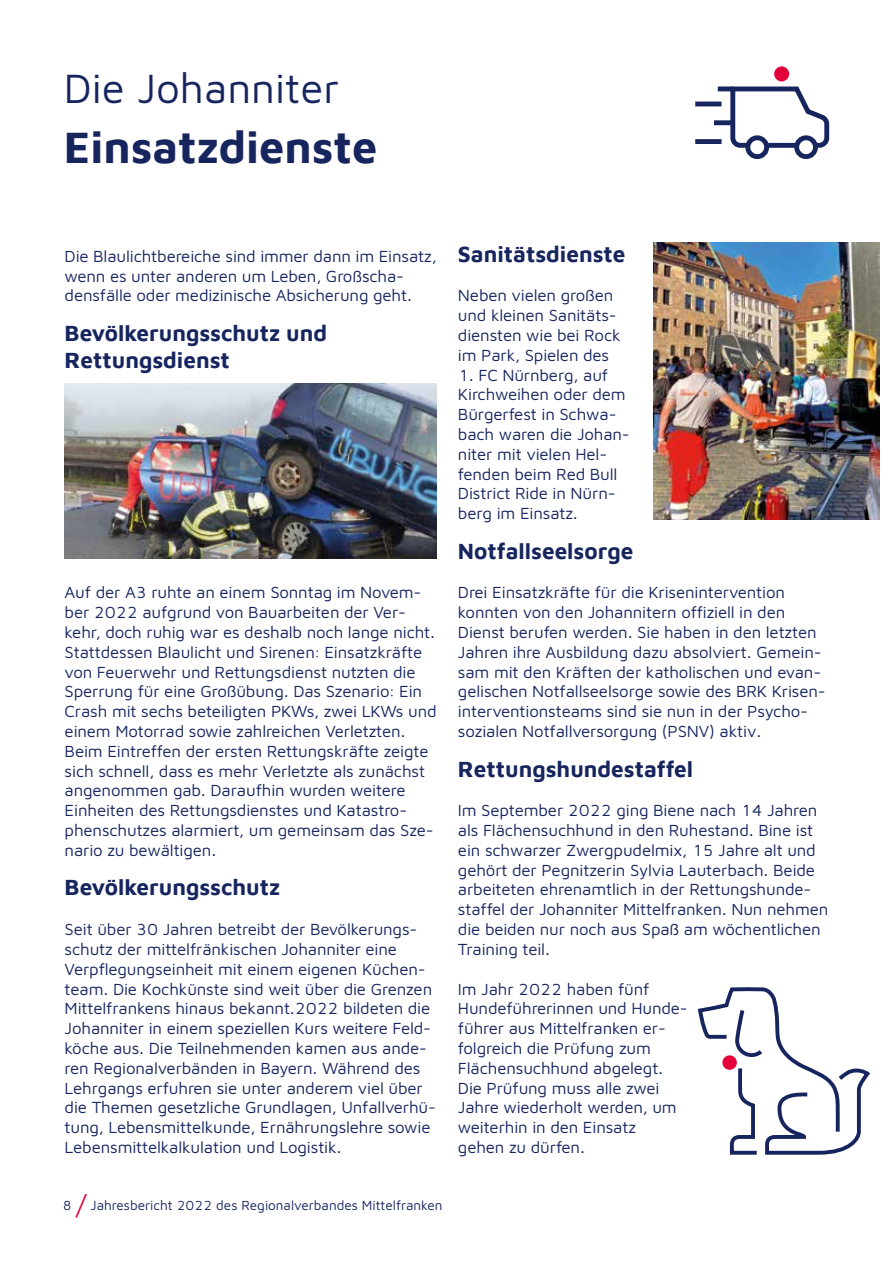
<style>
.page{position:relative;width:893px;height:1263px;background:#fff}
.page>*{position:absolute;margin:0;border:0;box-sizing:border-box;transform-origin:0 0}
.t1{font:700 45px "Maven Johanniter";color:#17255f}
.t2{font:42px "Maven Johanniter";color:#17255f}
.t3{font:700 22.5px/27px "Maven Johanniter";color:#17255f}
.t4{font:16.5px/19.8px "Maven Johanniter";letter-spacing:-.01em;color:#17255f}
.t5{font:13.5px "Maven Johanniter";color:#17255f}
.s1{font-size:27px;color:#e4003a}
</style>
<div class="page">
<div style="left:774px;top:66px;width:15px;height:15px;background:#e4003a;border-radius:50%"></div>
<svg style="left:728px;top:86px;width:102px;height:73px"></svg>
<div style="left:695px;top:139px;width:26px;height:5px;background:#17255f"></div>
<hr style="left:695px;top:102px;width:26px;height:4px;background:#17255f">
<hr style="left:718px;top:87px;width:15px;height:4px;background:#17255f">
<div style="left:714px;top:120px;width:19px;height:5px;background:#17255f"></div>
<div style="left:767px;top:143px;width:30px;height:5px;background:#17255f"></div>
<img style="left:654px;top:242px;width:226px;height:277px">
<img style="left:65px;top:384px;width:372px;height:175px">
<svg style="left:698px;top:987px;width:173px;height:168px"></svg>
<div style="left:722px;top:1055px;width:15px;height:15px;background:#e4003a;border-radius:50%"></div>
<h2 class="t2" style="left:64px;top:60px;width:277px">Die Johanniter</h2>
<h1 class="t1" style="left:64px;top:115px;width:315px">Einsatzdienste</h1>
<p class="t4" style="left:65px;top:245px;width:374px">Die Blaulichtbereiche sind immer dann im Einsatz, wenn es unter anderen um Leben, Großscha&shy;densfälle oder medizinische Absicherung geht.</p>
<h3 class="t3" style="left:65px;top:318px;width:264px">Bevölkerungsschutz und<br>Rettungsdienst</h3>
<p class="t4" style="left:65px;top:582px;width:374px">Auf der A3 ruhte an einem Sonntag im Novem&shy;ber 2022 aufgrund von Bauarbeiten der Ver&shy;kehr, doch ruhig war es deshalb noch lange nicht.<br>Stattdessen Blaulicht und Sirenen: Einsatzkräfte von Feuerwehr und Rettungsdienst nutzten die Sperrung für eine Großübung. Das Szenario: Ein Crash mit sechs beteiligten PKWs, zwei LKWs und einem Motorrad sowie zahlreichen Verletzten.<br>Beim Eintreffen der ersten Rettungskräfte zeigte sich schnell, dass es mehr Verletzte als zunächst angenommen gab. Daraufhin wurden weitere Einheiten des Rettungsdienstes und Katastro&shy;phenschutzes alarmiert, um gemeinsam das Sze&shy;nario zu bewältigen.</p>
<h3 class="t3" style="left:65px;top:873px;width:217px">Bevölkerungsschutz</h3>
<p class="t4" style="left:65px;top:918px;width:373px">Seit über 30 Jahren betreibt der Bevölkerungs&shy;schutz der mittelfränkischen Johanniter eine Verpflegungseinheit mit einem eigenen Küchen&shy;team. Die Kochkünste sind weit über die Grenzen Mittelfrankens hinaus bekannt.2022 bildeten die Johanniter in einem speziellen Kurs weitere Feld&shy;köche aus. Die Teilnehmenden kamen aus ande&shy;ren Regionalverbänden in Bayern. Während des Lehrgangs erfuhren sie unter anderem viel über die Themen gesetzliche Grundlagen, Unfallverhü&shy;tung, Lebensmittelkunde, Ernährungslehre sowie Lebensmittelkalkulation und Logistik.</p>
<p class="t5" style="left:63px;top:1196px;width:381px">8 <span class="s1">/</span> Jahresbericht 2022 des Regionalverbandes Mittelfranken</p>
<h3 class="t3" style="left:458px;top:239px;width:169px">Sanitätsdienste</h3>
<p class="t4" style="left:458px;top:285px;width:164px">Neben vielen großen und kleinen Sanitäts&shy;diensten wie bei Rock im Park, Spielen des</p>
<p class="t4" style="left:458px;top:364px;width:173px">1. FC Nürnberg, auf<br>Kirchweihen oder dem<br>Bürgerfest in Schwa&shy;bach waren die Johan&shy;niter mit vielen Hel&shy;fenden beim Red Bull<br>District Ride in Nürn&shy;berg im Einsatz.</p>
<h3 class="t3" style="left:458px;top:536px;width:177px">Notfallseelsorge</h3>
<p class="t4" style="left:458px;top:582px;width:369px">Drei Einsatzkräfte für die Krisenintervention konnten von den Johannitern offiziell in den Dienst berufen werden. Sie haben in den letzten Jahren ihre Ausbildung dazu absolviert. Gemein&shy;sam mit den Kräften der katholischen und evan&shy;gelischen Notfallseelsorge sowie des BRK Krisen&shy;interventionsteams sind sie nun in der Psycho&shy;sozialen Notfallversorgung (PSNV) aktiv.</p>
<h3 class="t3" style="left:458px;top:754px;width:237px">Rettungshundestaffel</h3>
<p class="t4" style="left:458px;top:800px;width:372px">Im September 2022 ging Biene nach 14 Jahren als Flächensuchhund in den Ruhestand. Bine ist ein schwarzer Zwergpudelmix, 15 Jahre alt und gehört der Pegnitzerin Sylvia Lauterbach. Beide arbeiteten ehrenamtlich in der Rettungshunde&shy;staffel der Johanniter Mittelfranken. Nun nehmen die beiden nur noch aus Spaß am wöchentlichen Training teil.</p>
<p class="t4" style="left:458px;top:978px;width:231px">Im Jahr 2022 haben fünf<br>Hundeführerinnen und Hunde&shy;führer aus Mittelfranken er&shy;folgreich die Prüfung zum<br>Flächensuchhund abgelegt.<br>Die Prüfung muss alle zwei<br>Jahre wiederholt werden, um weiterhin in den Einsatz<br>gehen zu dürfen.</p>
</div>
